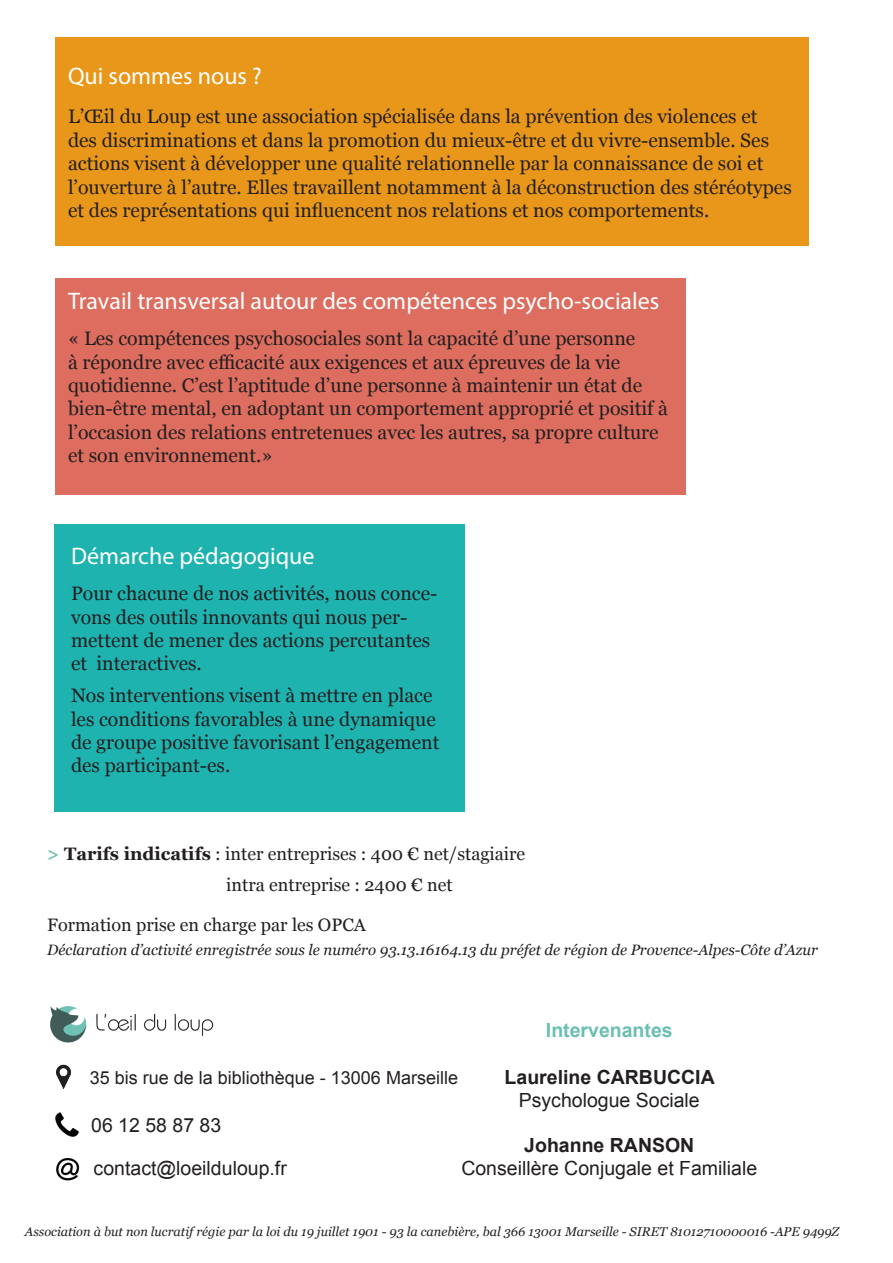
<style>
.page{position:relative;width:893px;height:1263px;background:#fff}
.page>*{position:absolute;margin:0;border:0;box-sizing:border-box;transform-origin:0 0}
.titres{font:24px "Myriad Pro";color:#fff}
.titres_cadres{font:19.5px/23.4px "Georgia";color:#231f20}
.t1{font:19.5px "Arial";color:#231f20}
.t2{font:700 19.5px "Arial";color:#231f20}
.t3{font:700 19.5px "Arial";color:#6bbfb2}
.t4{font:18px "Georgia";color:#231f20}
.t5{font:18px "Arial";color:#231f20}
.t6{font:italic 15px "Georgia";color:#231f20}
.t7{font:italic 12.75px "Georgia";color:#231f20}
.s1{font-weight:700;color:#6bbfb2}
.s2{font-weight:700}
</style>
<div class="page">
<div style="left:55px;top:37px;width:754px;height:208px;background:#e9971a"></div>
<div style="left:54px;top:524px;width:411px;height:288px;background:#1fb3b0"></div>
<div style="left:55px;top:278px;width:631px;height:216px;background:#dc6d5f"></div>
<img style="left:50px;top:1006px;width:164px;height:37px">
<img style="left:56px;top:1065px;width:15px;height:24px">
<img style="left:55px;top:1112px;width:24px;height:25px">
<img style="left:56px;top:1157px;width:23px;height:24px">
<p class="titres" style="left:68px;top:61px;width:195px">Qui sommes nous ?</p>
<p class="titres_cadres" style="left:68px;top:104px;width:725px">L’Œil du Loup est une association spécialisée dans la prévention des violences et<br>des discriminations et dans la promotion du mieux-être et du vivre-ensemble. Ses actions visent à développer une qualité relationnelle par la connaissance de soi et l’ouverture à l’autre. Elles travaillent notamment à la déconstruction des stéréotypes et des représentations qui influencent nos relations et nos comportements.</p>
<p class="titres" style="left:68px;top:286px;width:593px">Travail transversal autour des compétences psycho-sociales</p>
<p class="titres_cadres" style="left:68px;top:326px;width:601px">« Les compétences psychosociales sont la capacité d’une personne<br>à répondre avec efficacité aux exigences et aux épreuves de la vie quotidienne. C’est l’aptitude d’une personne à maintenir un état de bien-être mental, en adoptant un comportement approprié et positif à l’occasion des relations entretenues avec les autres, sa propre culture et son environnement.»</p>
<p class="titres" style="left:71px;top:541px;width:245px">Démarche pédagogique</p>
<p class="titres_cadres" style="left:71px;top:581px;width:368px">Pour chacune de nos activités, nous conce&shy;vons des outils innovants qui nous per&shy;mettent de mener des actions percutantes et interactives.</p>
<p class="titres_cadres" style="left:71px;top:683px;width:370px">Nos interventions visent à mettre en place les conditions favorables à une dynamique de groupe positive favorisant l’engagement des participant-es.</p>
<p class="t4" style="left:47px;top:841px;width:480px"><span class="s1">&gt;</span> <span class="s2">Tarifs indicatifs</span> : inter entreprises : 400 € net/stagiaire</p>
<p class="t4" style="left:226px;top:871px;width:228px">intra entreprise : 2400 € net</p>
<p class="t4" style="left:47px;top:911px;width:320px">Formation prise en charge par les OPCA</p>
<p class="t6" style="left:47px;top:939px;width:772px">Déclaration d’activité enregistrée sous le numéro 93.13.16164.13 du préfet de région de Provence-Alpes-Côte d’Azur</p>
<p class="t3" style="left:546px;top:1017px;width:128px">Intervenantes</p>
<p class="t2" style="left:505px;top:1064px;width:212px">Laureline CARBUCCIA</p>
<p class="t1" style="left:519px;top:1087px;width:182px">Psychologue Sociale</p>
<p class="t2" style="left:524px;top:1132px;width:172px">Johanne RANSON</p>
<p class="t1" style="left:461px;top:1155px;width:297px">Conseillère Conjugale et Familiale</p>
<p class="t5" style="left:90px;top:1066px;width:370px">35 bis rue de la bibliothèque - 13006 Marseille</p>
<p class="t1" style="left:91px;top:1113px;width:132px">06 12 58 87 83</p>
<p class="t1" style="left:94px;top:1155px;width:195px">contact@loeilduloup.fr</p>
<p class="t7" style="left:25px;top:1223px;width:816px">Association à but non lucratif régie par la loi du 19 juillet 1901 - 93 la canebière, bal 366 13001 Marseille - SIRET 81012710000016 -APE 9499Z</p>
</div>
